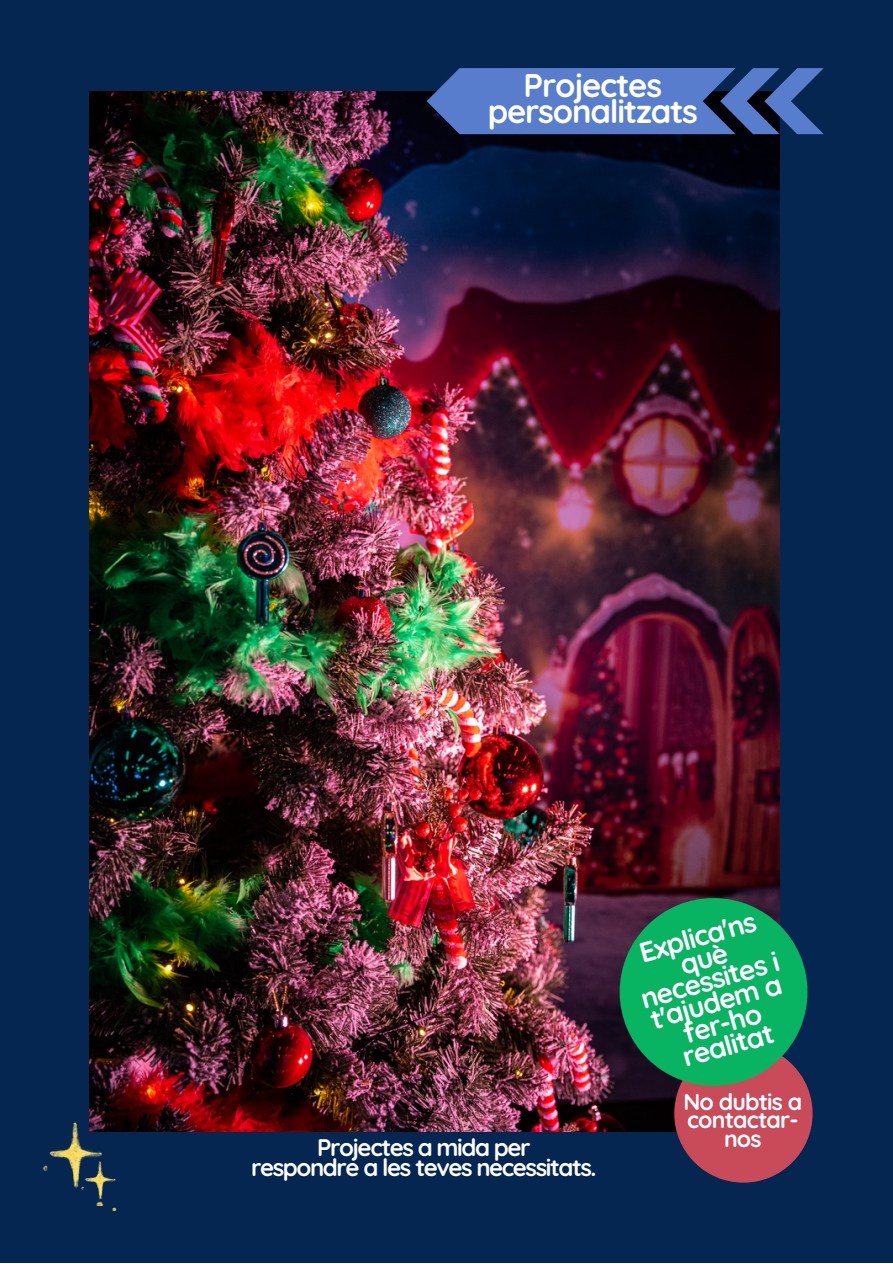
<style>
.page{position:relative;width:893px;height:1264px;background:#fff}
.page>*{position:absolute;margin:0;border:0;box-sizing:border-box;transform-origin:0 0}
.t1{font:700 32.7px "Quicksand";letter-spacing:-.035em;color:#fff}
.t2{font:700 28.05px/22.5px "Quicksand";color:#fff;text-align:center}
.t3{font:700 24px "Quicksand";letter-spacing:-.06em;color:#fff}
.t4{font:700 23.1px/18.9px "Quicksand";letter-spacing:-.035em;color:#fff;text-align:center}
</style>
<div class="page">
<div style="left:0;top:0;width:892px;height:1262px;background:#062652"></div>
<img style="left:89px;top:92px;width:690px;height:1038px">
<svg style="left:426px;top:68px;width:397px;height:66px"></svg>
<img style="left:42px;top:1110px;width:76px;height:78px">
<img style="left:78px;top:1154px;width:40px;height:55px">
<div style="left:674px;top:1044px;width:138px;height:138px;background:#c94b5a;border-radius:50%"></div>
<div style="left:619px;top:898px;width:188px;height:187px;background:#08b461;border-radius:50%"></div>
<p class="t1" style="left:523px;top:65px;width:140px">Projectes</p>
<p class="t1" style="left:487px;top:90px;width:212px">personalitzats</p>
<p class="t3" style="left:317px;top:1131px;width:215px">Projectes a mida per</p>
<p class="t3" style="left:251px;top:1151px;width:346px">respondre a les teves necessitats.</p>
<p class="t2" style="left:626px;top:945px;width:144px;rotate:-16deg">Explica'ns què necessites i t'ajudem a fer-ho realitat</p>
<p class="t4" style="left:683px;top:1091px;width:120px">No dubtis a contactar&shy;nos</p>
</div>
